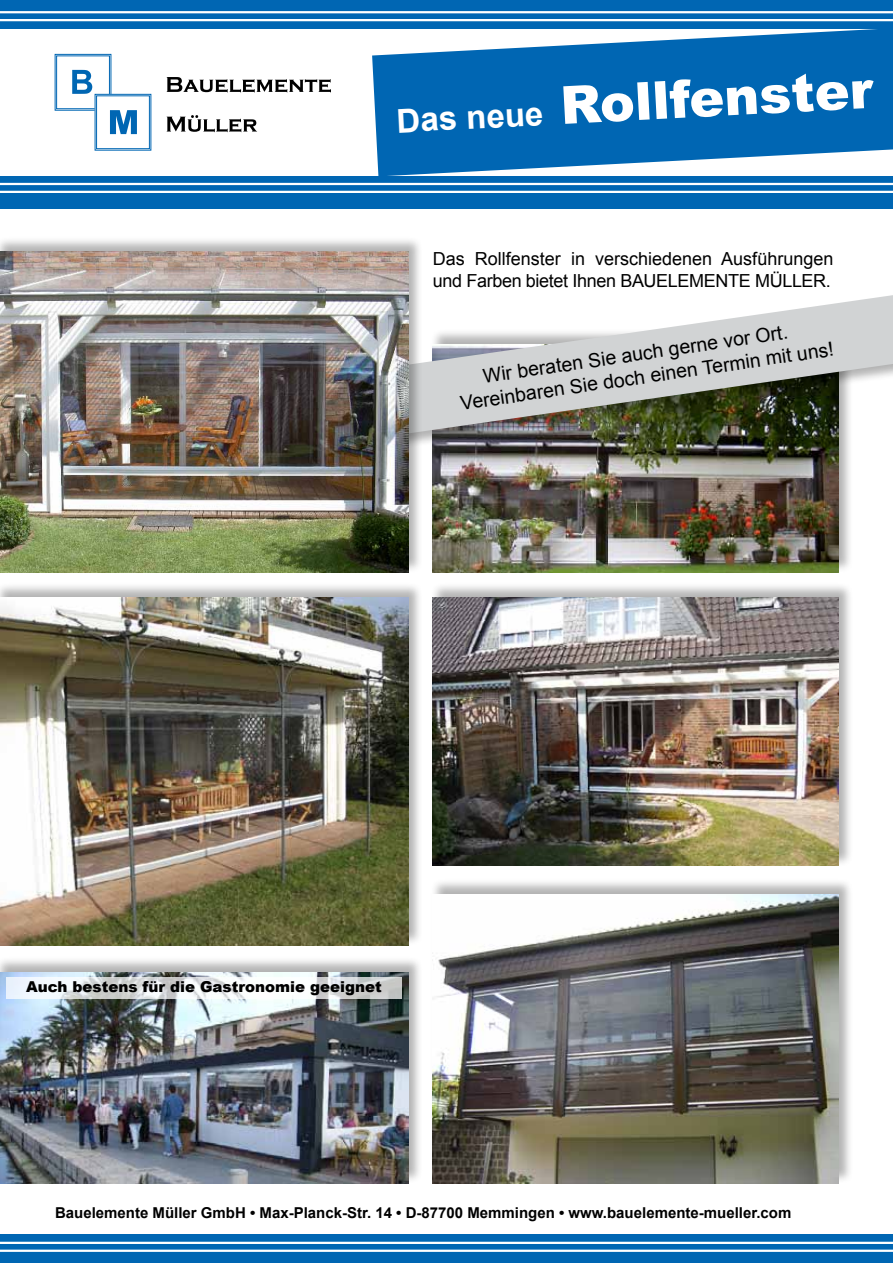
<style>
.page{position:relative;width:893px;height:1263px;background:#fff}
.page>*{position:absolute;margin:0;border:0;box-sizing:border-box;transform-origin:0 0}
.t1{font:900 52.5px "Arial";color:#fff}
.t2{font:19.5px/23.4px "Arial";color:#000}
.t3{font:18px/21.6px "Arial";color:#000}
.t4{font:700 15px "Arial";color:#000}
.t5{font:900 15px "Arial";color:#000}
.s1{font-weight:700;font-size:33px}
</style>
<div class="page">
<div style="left:430px;top:329px;width:423px;height:244px;background:#000;opacity:.3"></div>
<img style="left:432px;top:450px;width:407px;height:122px">
<div style="left:430px;top:582px;width:423px;height:285px;background:#000;opacity:.3"></div>
<img style="left:432px;top:598px;width:407px;height:268px">
<div style="left:430px;top:878px;width:424px;height:306px;background:#000;opacity:.3"></div>
<img style="left:432px;top:894px;width:407px;height:289px">
<div style="left:0;top:582px;width:423px;height:364px;background:#000;opacity:.3"></div>
<img style="left:0;top:598px;width:409px;height:347px">
<div style="left:0;top:956px;width:423px;height:228px;background:#000;opacity:.3"></div>
<img style="left:0;top:972px;width:409px;height:211px">
<svg style="left:7px;top:977px;width:395px;height:22px"></svg>
<div style="left:380px;top:289px;width:513px;height:161px;background:#000;opacity:.3"></div>
<svg style="left:423px;top:295px;width:470px;height:141px;fill:#d1d3d4"></svg>
<div style="left:0;top:236px;width:423px;height:337px;background:#000;opacity:.3"></div>
<img style="left:0;top:252px;width:409px;height:320px">
<div style="left:0;top:176px;width:893px;height:32px;background:#0066b3"></div>
<hr style="left:0;top:183px;width:893px;height:2px;background:#fff">
<hr style="left:0;top:191px;width:893px;height:2px;background:#fff">
<div style="left:0;top:0;width:893px;height:28px;background:#0066b3"></div>
<hr style="left:0;top:19px;width:893px;height:2px;background:#fff">
<hr style="left:0;top:11px;width:893px;height:2px;background:#fff">
<svg style="left:54px;top:54px;width:98px;height:97px"></svg>
<svg style="left:167px;top:77px;width:164px;height:16px"></svg>
<svg style="left:167px;top:115px;width:90px;height:17px"></svg>
<svg style="left:372px;top:28px;width:521px;height:148px;fill:#0066b3"></svg>
<div style="left:0;top:1234px;width:893px;height:29px;background:#0066b3"></div>
<hr style="left:0;top:1242px;width:893px;height:2px;background:#fff">
<hr style="left:0;top:1249px;width:893px;height:3px;background:#fff">
<h1 class="t1" style="left:394px;top:76px;width:478px;rotate:-3deg"><span class="s1">Das neue</span> Rollfenster</h1>
<p class="t3" style="left:433px;top:248px;width:402px">Das Rollfenster in verschiedenen Ausführungen und Farben bietet Ihnen BAUELEMENTE MÜLLER.</p>
<h2 class="t2" style="left:456px;top:368px;width:378px;text-indent:26px;rotate:-8deg">Wir beraten Sie auch gerne vor Ort.<br>Vereinbaren Sie doch einen Termin mit uns!</h2>
<p class="t5" style="left:26px;top:976px;width:357px">Auch bestens für die Gastronomie geeignet</p>
<p class="t4" style="left:55px;top:1202px;width:738px">Bauelemente Müller GmbH • Max-Planck-Str. 14 • D-87700 Memmingen • www.bauelemente-mueller.com</p>
</div>
